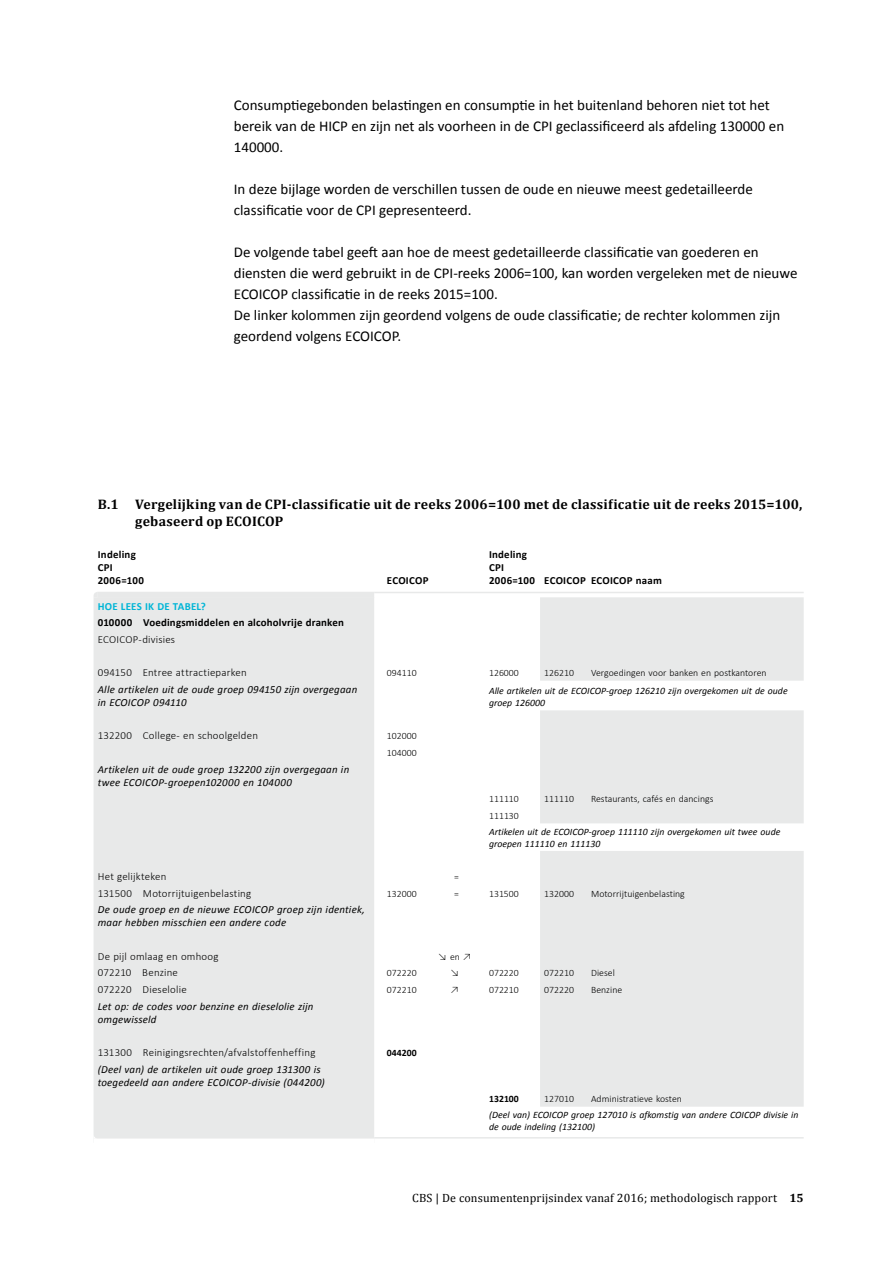
<style>
.page{position:relative;width:893px;height:1263px;background:#fff}
.page>*{position:absolute;margin:0;border:0;box-sizing:border-box;transform-origin:0 0}
.t1{font:15px/21px "Calibri";color:#000}
.t2{font:700 13.8px/16.6px "Cambria";letter-spacing:.015em;color:#000}
.t3{font:12px "Cambria";letter-spacing:.01em;color:#000}
.t4{font:italic 10.8px/13px "Calibri";letter-spacing:.02em;color:#000}
.t5{font:300 10.8px "Calibri";letter-spacing:.02em;color:#000}
.t6{font:700 10.8px/13px "Calibri";letter-spacing:.02em;color:#000}
.t7{font:700 10.8px "Calibri";letter-spacing:.02em;color:#00b5d6}
.t8{font:300 9.75px/16.6px "Calibri";letter-spacing:.005em;color:#000}
.t9{font:italic 9.75px/11.7px "Calibri";letter-spacing:.005em;color:#000}
.t10{font:700 9.75px "Calibri";letter-spacing:.005em;color:#000}
.s1{font-weight:700}
</style>
<div class="page">
<div style="left:94px;top:597px;width:280px;height:541px;background:#e8e9e9"></div>
<svg style="left:540px;top:597px;width:264px;height:510px;background:#eaebeb"></svg>
<div style="left:98px;top:592px;width:276px;height:6px;background:#e8e9e9"></div>
<svg style="left:94px;top:592px;width:4px;height:5px"></svg>
<hr style="left:374px;top:592px;width:430px;height:1px;background:#e8e9e9">
<svg style="left:94px;top:1134px;width:4px;height:4px"></svg>
<hr style="left:374px;top:1137px;width:430px;height:1px;background:#e8e9e9">
<p class="t1" style="left:234px;top:95px;width:552px">Consumptiegebonden belastingen en consumptie in het buitenland behoren niet tot het bereik van de HICP en zijn net als voorheen in de CPI geclassificeerd als afdeling 130000 en<br>140000.</p>
<p class="t1" style="left:234px;top:179px;width:520px">In deze bijlage worden de verschillen tussen de oude en nieuwe meest gedetailleerde classificatie voor de CPI gepresenteerd.</p>
<p class="t1" style="left:234px;top:242px;width:565px">De volgende tabel geeft aan hoe de meest gedetailleerde classificatie van goederen en diensten die werd gebruikt in de CPI-reeks 2006=100, kan worden vergeleken met de nieuwe ECOICOP classificatie in de reeks 2015=100.<br>De linker kolommen zijn geordend volgens de oude classificatie; de rechter kolommen zijn geordend volgens ECOICOP.</p>
<p class="t2" style="left:135px;top:496px;width:668px;text-indent:-38px">B.1 Vergelijking van de CPI-classificatie uit de reeks 2006=100 met de classificatie uit de reeks 2015=100, gebaseerd op ECOICOP</p>
<p class="t6" style="left:98px;top:548px;width:48px">Indeling<br>CPI<br>2006=100</p>
<p class="t6" style="left:489px;top:548px;width:174px">Indeling<br>CPI<br>2006=100 ECOICOP ECOICOP naam</p>
<p class="t6" style="left:387px;top:574px;width:43px">ECOICOP</p>
<p class="t7" style="left:98px;top:599px;width:110px">HOE LEES IK DE TABEL?</p>
<p class="t6" style="left:98px;top:616px;width:248px">010000 Voedingsmiddelen en alcoholvrije dranken</p>
<p class="t5" style="left:98px;top:633px;width:79px">ECOICOP-divisies</p>
<p class="t5" style="left:98px;top:666px;width:151px">094150 Entree attractieparken</p>
<p class="t8" style="left:387px;top:664px;width:31px">094110</p>
<p class="t8" style="left:489px;top:664px;width:31px">126000</p>
<p class="t8" style="left:544px;top:664px;width:31px">126210</p>
<p class="t8" style="left:591px;top:664px;width:177px">Vergoedingen voor banken en postkantoren</p>
<p class="t4" style="left:98px;top:682px;width:261px">Alle artikelen uit de oude groep 094150 zijn overgegaan in ECOICOP 094110</p>
<p class="t9" style="left:489px;top:685px;width:300px">Alle artikelen uit de ECOICOP-groep 126210 zijn overgekomen uit de oude groep 126000</p>
<p class="t5" style="left:98px;top:729px;width:162px">132200 College- en schoolgelden</p>
<p class="t8" style="left:387px;top:727px;width:31px">102000<br>104000</p>
<p class="t4" style="left:98px;top:762px;width:253px">Artikelen uit de oude groep 132200 zijn overgegaan in twee ECOICOP-groepen102000 en 104000</p>
<p class="t8" style="left:489px;top:790px;width:31px">111110</p>
<p class="t8" style="left:544px;top:790px;width:31px">111110</p>
<p class="t8" style="left:591px;top:790px;width:124px">Restaurants, cafés en dancings</p>
<p class="t8" style="left:489px;top:807px;width:31px">111130</p>
<p class="t9" style="left:489px;top:825px;width:293px">Artikelen uit de ECOICOP-groep 111110 zijn overgekomen uit twee oude groepen 111110 en 111130</p>
<p class="t5" style="left:98px;top:870px;width:70px">Het gelijkteken</p>
<p class="t8" style="left:454px;top:868px;width:6px">=</p>
<p class="t5" style="left:98px;top:886px;width:155px">131500 Motorrijtuigenbelasting</p>
<p class="t8" style="left:387px;top:885px;width:31px">132000</p>
<p class="t8" style="left:454px;top:885px;width:6px">=</p>
<p class="t8" style="left:489px;top:885px;width:31px">131500</p>
<p class="t8" style="left:544px;top:885px;width:31px">132000</p>
<p class="t8" style="left:591px;top:885px;width:95px">Motorrijtuigenbelasting</p>
<p class="t4" style="left:98px;top:903px;width:269px">De oude groep en de nieuwe ECOICOP groep zijn identiek, maar hebben misschien een andere code</p>
<p class="t5" style="left:98px;top:949px;width:122px">De pijl omlaag en omhoog</p>
<p class="t8" style="left:438px;top:948px;width:35px">↘ en ↗</p>
<p class="t5" style="left:98px;top:966px;width:82px">072210 Benzine</p>
<p class="t8" style="left:387px;top:964px;width:31px">072220</p>
<p class="t8" style="left:451px;top:964px;width:10px">↘</p>
<p class="t8" style="left:489px;top:964px;width:31px">072220</p>
<p class="t8" style="left:544px;top:964px;width:31px">072210</p>
<p class="t8" style="left:591px;top:964px;width:25px">Diesel</p>
<p class="t5" style="left:98px;top:983px;width:90px">072220 Dieselolie</p>
<p class="t8" style="left:387px;top:981px;width:31px">072210</p>
<p class="t8" style="left:451px;top:981px;width:10px">↗</p>
<p class="t8" style="left:489px;top:981px;width:31px">072210</p>
<p class="t8" style="left:544px;top:981px;width:31px">072220</p>
<p class="t8" style="left:591px;top:981px;width:33px">Benzine</p>
<p class="t4" style="left:98px;top:999px;width:217px">Let op: de codes voor benzine en dieselolie zijn omgewisseld</p>
<p class="t5" style="left:98px;top:1046px;width:219px">131300 Reinigingsrechten/afvalstoffenheffing</p>
<p class="t10" style="left:387px;top:1046px;width:31px">044200</p>
<p class="t4" style="left:98px;top:1062px;width:229px">(Deel van) de artikelen uit oude groep 131300 is toegedeeld aan andere ECOICOP-divisie (044200)</p>
<p class="t10" style="left:489px;top:1093px;width:31px">132100</p>
<p class="t8" style="left:544px;top:1090px;width:31px">127010</p>
<p class="t8" style="left:591px;top:1090px;width:92px">Administratieve kosten</p>
<p class="t9" style="left:489px;top:1109px;width:311px">(Deel van) ECOICOP groep 127010 is afkomstig van andere COICOP divisie in de oude indeling (132100)</p>
<p class="t3" style="left:412px;top:1191px;width:393px">CBS | De consumentenprijsindex vanaf 2016; methodologisch rapport <span class="s1">15</span></p>
</div>
